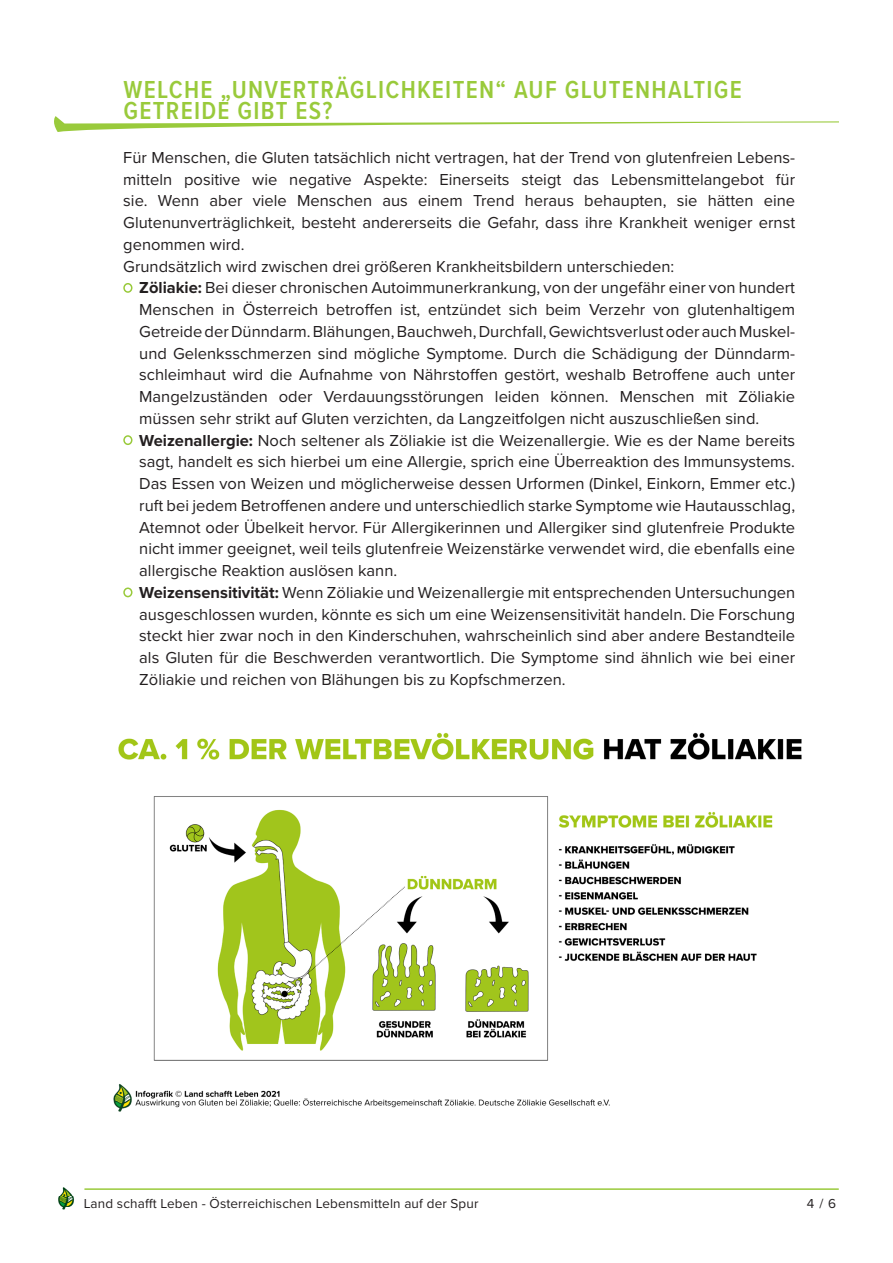
<style>
.page{position:relative;width:893px;height:1263px;background:#fff}
.page>*{position:absolute;margin:0;border:0;box-sizing:border-box;transform-origin:0 0}
.AufgabenHead{font:600 25.5px "Proxima Nova Cond";letter-spacing:.05em;color:#99ca3b}
.AufgabenText{font:16.5px/21.8px "Proxima Nova";color:#231f20;text-align:justify}
.t1{font:13.5px "Proxima Nova";letter-spacing:.01em;color:#231f20}
.s1{font-weight:700}
</style>
<div class="page">
<hr style="left:84px;top:1188px;width:755px;height:2px;background:#99ca3b">
<img style="left:58px;top:1187px;width:16px;height:23px">
<svg style="left:54px;top:116px;width:785px;height:16px"></svg>
<img style="left:113px;top:732px;width:689px;height:380px">
<div style="left:123px;top:283px;width:9px;height:10px;border:2px solid #99ca3b;border-radius:50%"></div>
<div style="left:123px;top:435px;width:9px;height:10px;border:2px solid #99ca3b;border-radius:50%"></div>
<div style="left:123px;top:587px;width:9px;height:10px;border:2px solid #99ca3b;border-radius:50%"></div>
<p class="AufgabenHead" style="left:124px;top:70px;width:620px">WELCHE „UNVERTRÄGLICHKEITEN“ AUF GLUTENHALTIGE</p>
<p class="AufgabenHead" style="left:124px;top:92px;width:210px">GETREIDE GIBT ES?</p>
<p class="AufgabenText" style="left:123px;top:147px;width:673px">Für Menschen, die Gluten tatsächlich nicht vertragen, hat der Trend von glutenfreien Lebens&shy;mitteln positive wie negative Aspekte: Einerseits steigt das Lebensmittelangebot für sie. Wenn aber viele Menschen aus einem Trend heraus behaupten, sie hätten eine Glutenunverträglichkeit, besteht andererseits die Gefahr, dass ihre Krankheit weniger ernst genommen wird.</p>
<p class="AufgabenText" style="left:123px;top:255px;width:552px">Grundsätzlich wird zwischen drei größeren Krankheitsbildern unterschieden:</p>
<p class="AufgabenText" style="left:139px;top:277px;width:657px"><span class="s1">Zöliakie:</span> Bei dieser chronischen Autoimmunerkrankung, von der ungefähr einer von hundert Menschen in Österreich betroffen ist, entzündet sich beim Verzehr von glutenhaltigem Getreide der Dünndarm. Blähungen, Bauchweh, Durchfall, Gewichtsverlust oder auch Muskel&shy;und Gelenksschmerzen sind mögliche Symptome. Durch die Schädigung der Dünndarm&shy;schleimhaut wird die Aufnahme von Nährstoffen gestört, weshalb Betroffene auch unter Mangelzuständen oder Verdauungsstörungen leiden können. Menschen mit Zöliakie müssen sehr strikt auf Gluten verzichten, da Langzeitfolgen nicht auszuschließen sind.</p>
<p class="AufgabenText" style="left:139px;top:429px;width:657px"><span class="s1">Weizenallergie:</span> Noch seltener als Zöliakie ist die Weizenallergie. Wie es der Name bereits sagt, handelt es sich hierbei um eine Allergie, sprich eine Überreaktion des Immunsystems.<br>Das Essen von Weizen und möglicherweise dessen Urformen (Dinkel, Einkorn, Emmer etc.) ruft bei jedem Betroffenen andere und unterschiedlich starke Symptome wie Hautausschlag, Atemnot oder Übelkeit hervor. Für Allergikerinnen und Allergiker sind glutenfreie Produkte nicht immer geeignet, weil teils glutenfreie Weizenstärke verwendet wird, die ebenfalls eine allergische Reaktion auslösen kann.</p>
<p class="AufgabenText" style="left:139px;top:582px;width:657px"><span class="s1">Weizensensitivität:</span> Wenn Zöliakie und Weizenallergie mit entsprechenden Untersuchungen ausgeschlossen wurden, könnte es sich um eine Weizensensitivität handeln. Die Forschung steckt hier zwar noch in den Kinderschuhen, wahrscheinlich sind aber andere Bestandteile als Gluten für die Beschwerden verantwortlich. Die Symptome sind ähnlich wie bei einer Zöliakie und reichen von Blähungen bis zu Kopfschmerzen.</p>
<p class="t1" style="left:84px;top:1195px;width:396px">Land schafft Leben - Österreichischen Lebensmitteln auf der Spur</p>
<p class="t1" style="left:807px;top:1195px;width:31px">4 / 6</p>
</div>
